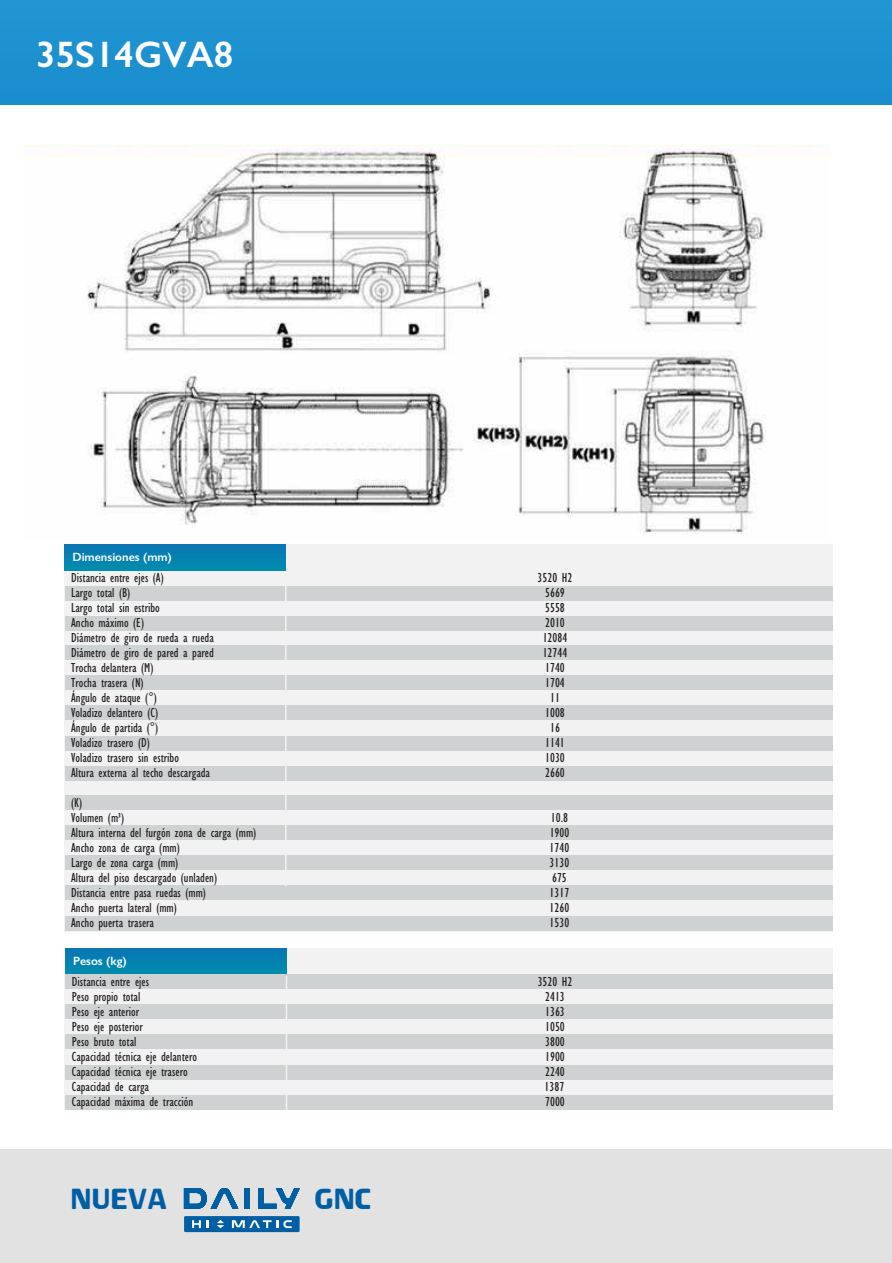
<style>
.page{position:relative;width:892px;height:1263px;background:#fff}
.page>*{position:absolute;margin:0;border:0;box-sizing:border-box;transform-origin:0 0}
.t1{font:40.65px "IVECOSTD";color:#005fa4;scale:.95 1}
.t2{font:600 36.9px "Gill Sans";color:#fff}
.t3{font:condensed 13.5px/15px "Gill Sans";color:#231f20}
.t4{font:600 12px "Gill Sans";color:#fff}
</style>
<div class="page">
<div style="left:0;top:1150px;width:892px;height:113px;background:#e2e2e2"></div>
<div style="left:0;top:0;width:892px;height:105px;background:#1d91d0"></div>
<svg style="left:258px;top:1188px;width:42px;height:21px"></svg>
<div style="left:244px;top:1188px;width:6px;height:21px;background:#005fa4"></div>
<svg style="left:184px;top:1188px;width:54px;height:21px"></svg>
<svg style="left:184px;top:1216px;width:116px;height:16px;background:#2877b1"></svg>
<img style="left:25px;top:145px;width:805px;height:389px">
<div style="left:64px;top:544px;width:768px;height:388px;background:#f2f2f3"></div>
<div style="left:65px;top:544px;width:221px;height:26px;background:#0580b1"></div>
<div style="left:65px;top:586px;width:767px;height:15px;background:#cfd2d3"></div>
<div style="left:65px;top:616px;width:767px;height:15px;background:#cfd2d3"></div>
<div style="left:65px;top:645px;width:767px;height:15px;background:#cfd2d3"></div>
<div style="left:65px;top:675px;width:767px;height:15px;background:#cfd2d3"></div>
<div style="left:65px;top:705px;width:767px;height:15px;background:#cfd2d3"></div>
<div style="left:65px;top:736px;width:767px;height:15px;background:#cfd2d3"></div>
<div style="left:65px;top:766px;width:767px;height:14px;background:#cfd2d3"></div>
<div style="left:65px;top:795px;width:767px;height:15px;background:#cfd2d3"></div>
<div style="left:65px;top:885px;width:767px;height:15px;background:#cfd2d3"></div>
<div style="left:65px;top:916px;width:767px;height:15px;background:#cfd2d3"></div>
<div style="left:65px;top:826px;width:767px;height:14px;background:#cfd2d3"></div>
<div style="left:65px;top:855px;width:767px;height:15px;background:#cfd2d3"></div>
<hr style="left:285px;top:572px;width:2px;height:314px;background:#f3f1f1">
<div style="left:64px;top:948px;width:769px;height:161px;background:#f2f2f3"></div>
<div style="left:66px;top:948px;width:220px;height:26px;background:#0580b1"></div>
<div style="left:66px;top:974px;width:767px;height:14px;background:#cfd2d3"></div>
<div style="left:66px;top:1005px;width:767px;height:14px;background:#cfd2d3"></div>
<div style="left:66px;top:1035px;width:767px;height:14px;background:#cfd2d3"></div>
<div style="left:66px;top:1095px;width:767px;height:15px;background:#cfd2d3"></div>
<div style="left:66px;top:1065px;width:767px;height:14px;background:#cfd2d3"></div>
<hr style="left:286px;top:976px;width:1px;height:134px;background:#f3f1f1">
<h2 class="t2" style="left:36px;top:32px;width:199px">35S14GVA8</h2>
<p class="t4" style="left:72px;top:549px;width:101px">Dimensiones (mm)</p>
<p class="t3" style="left:71px;top:571px;width:94px">Distancia entre ejes (A)</p>
<p class="t3" style="left:538px;top:571px;width:36px">3520 H2</p>
<p class="t3" style="left:71px;top:586px;width:61px">Largo total (B)</p>
<p class="t3" style="left:545px;top:586px;width:21px">5669</p>
<p class="t3" style="left:71px;top:601px;width:90px">Largo total sin estribo</p>
<p class="t3" style="left:545px;top:601px;width:21px">5558</p>
<p class="t3" style="left:71px;top:616px;width:75px">Ancho máximo (E)</p>
<p class="t3" style="left:545px;top:616px;width:21px">2010</p>
<p class="t3" style="left:71px;top:631px;width:144px">Diámetro de giro de rueda a rueda</p>
<p class="t3" style="left:543px;top:631px;width:26px">12084</p>
<p class="t3" style="left:71px;top:646px;width:144px">Diámetro de giro de pared a pared</p>
<p class="t3" style="left:543px;top:646px;width:26px">12744</p>
<p class="t3" style="left:71px;top:661px;width:84px">Trocha delantera (M)</p>
<p class="t3" style="left:545px;top:661px;width:21px">1740</p>
<p class="t3" style="left:71px;top:676px;width:74px">Trocha trasera (N)</p>
<p class="t3" style="left:545px;top:676px;width:21px">1704</p>
<p class="t3" style="left:71px;top:691px;width:87px">Ángulo de ataque (°)</p>
<p class="t3" style="left:550px;top:691px;width:11px">11</p>
<p class="t3" style="left:71px;top:706px;width:88px">Voladizo delantero (C)</p>
<p class="t3" style="left:545px;top:706px;width:21px">1008</p>
<p class="t3" style="left:71px;top:721px;width:89px">Ángulo de partida (°)</p>
<p class="t3" style="left:550px;top:721px;width:11px">16</p>
<p class="t3" style="left:71px;top:736px;width:80px">Voladizo trasero (D)</p>
<p class="t3" style="left:545px;top:736px;width:21px">1141</p>
<p class="t3" style="left:71px;top:751px;width:109px">Voladizo trasero sin estribo</p>
<p class="t3" style="left:545px;top:751px;width:21px">1030</p>
<p class="t3" style="left:71px;top:766px;width:140px">Altura externa al techo descargada</p>
<p class="t3" style="left:545px;top:766px;width:21px">2660</p>
<p class="t3" style="left:71px;top:796px;width:55px">(K)<br>Volumen (m³)</p>
<p class="t3" style="left:551px;top:811px;width:19px">10.8</p>
<p class="t3" style="left:71px;top:826px;width:187px">Altura interna del furgón zona de carga (mm)</p>
<p class="t3" style="left:550px;top:826px;width:21px">1900</p>
<p class="t3" style="left:71px;top:841px;width:110px">Ancho zona de carga (mm)</p>
<p class="t3" style="left:550px;top:841px;width:21px">1740</p>
<p class="t3" style="left:71px;top:856px;width:109px">Largo de zona carga (mm)</p>
<p class="t3" style="left:550px;top:856px;width:21px">3130</p>
<p class="t3" style="left:71px;top:871px;width:147px">Altura del piso descargado (unladen)</p>
<p class="t3" style="left:552px;top:871px;width:16px">675</p>
<p class="t3" style="left:71px;top:886px;width:136px">Distancia entre pasa ruedas (mm)</p>
<p class="t3" style="left:550px;top:886px;width:21px">1317</p>
<p class="t3" style="left:71px;top:901px;width:107px">Ancho puerta lateral (mm)</p>
<p class="t3" style="left:550px;top:901px;width:21px">1260</p>
<p class="t3" style="left:71px;top:916px;width:84px">Ancho puerta trasera</p>
<p class="t3" style="left:550px;top:916px;width:21px">1530</p>
<p class="t4" style="left:73px;top:953px;width:55px">Pesos (kg)</p>
<p class="t3" style="left:72px;top:975px;width:79px">Distancia entre ejes</p>
<p class="t3" style="left:538px;top:975px;width:36px">3520 H2</p>
<p class="t3" style="left:72px;top:990px;width:70px">Peso propio total</p>
<p class="t3" style="left:545px;top:990px;width:21px">2413</p>
<p class="t3" style="left:72px;top:1005px;width:69px">Peso eje anterior</p>
<p class="t3" style="left:545px;top:1005px;width:21px">1363</p>
<p class="t3" style="left:72px;top:1020px;width:72px">Peso eje posterior</p>
<p class="t3" style="left:545px;top:1020px;width:21px">1050</p>
<p class="t3" style="left:72px;top:1035px;width:66px">Peso bruto total</p>
<p class="t3" style="left:545px;top:1035px;width:21px">3800</p>
<p class="t3" style="left:72px;top:1050px;width:127px">Capacidad técnica eje delantero</p>
<p class="t3" style="left:545px;top:1050px;width:21px">1900</p>
<p class="t3" style="left:72px;top:1065px;width:117px">Capacidad técnica eje trasero</p>
<p class="t3" style="left:545px;top:1065px;width:21px">2240</p>
<p class="t3" style="left:72px;top:1080px;width:79px">Capacidad de carga</p>
<p class="t3" style="left:545px;top:1080px;width:21px">1387</p>
<p class="t3" style="left:72px;top:1095px;width:123px">Capacidad máxima de tracción</p>
<p class="t3" style="left:545px;top:1095px;width:21px">7000</p>
<h1 class="t1" style="left:70px;top:1175px;width:103px">NUEVA</h1>
<h1 class="t1" style="left:314px;top:1175px;width:61px">GNC</h1>
</div>
